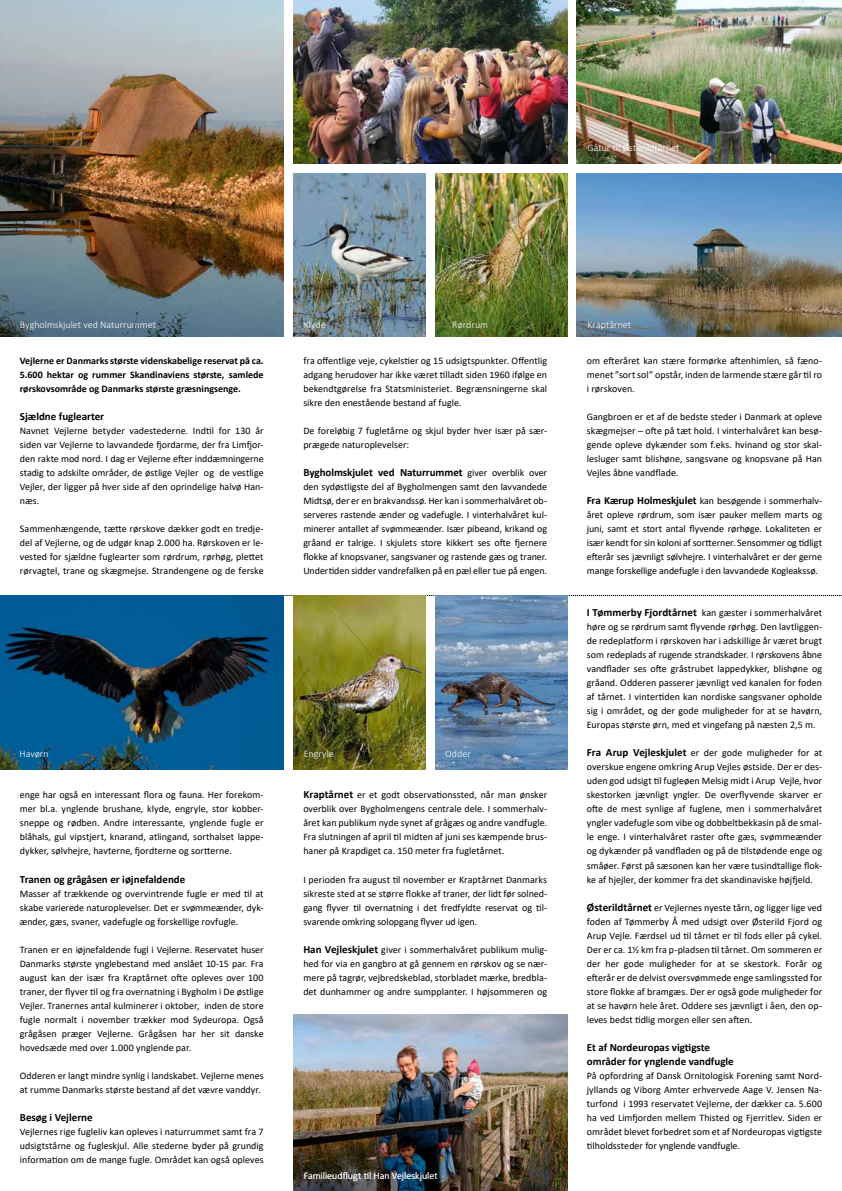
<style>
.page{position:relative;width:842px;height:1191px;background:#fff}
.page>*{position:absolute;margin:0;border:0;box-sizing:border-box;transform-origin:0 0}
.t1{font:700 11px/14px "Calibri";color:#000}
.t2{font:10px/14px "Calibri";color:#000;text-align:justify}
.t3{font:700 10px/14px "Calibri";color:#000;text-align:justify}
.t4{font:300 10px "Calibri";color:#fff}
.s1{font-weight:400;font-size:10px}
.s2{font-weight:700;font-size:11px}
</style>
<div class="page">
<svg style="left:283px;top:595px;width:559px;height:1px"></svg>
<img style="left:0;top:0;width:283px;height:337px">
<img style="left:293px;top:0;width:274px;height:163px">
<img style="left:577px;top:0;width:265px;height:163px">
<img style="left:577px;top:173px;width:265px;height:164px">
<img style="left:293px;top:173px;width:132px;height:164px">
<img style="left:435px;top:173px;width:132px;height:164px">
<img style="left:0;top:595px;width:283px;height:174px">
<img style="left:435px;top:595px;width:132px;height:174px">
<img style="left:293px;top:595px;width:132px;height:174px">
<img style="left:293px;top:1014px;width:274px;height:177px">
<p class="t4" style="left:587px;top:141px;width:93px">Gåtur til Østerildtårnet</p>
<p class="t4" style="left:20px;top:318px;width:138px">Bygholmskjulet ved Naturrummet</p>
<p class="t4" style="left:304px;top:318px;width:23px">Klyde</p>
<p class="t4" style="left:452px;top:318px;width:37px">Rørdrum</p>
<p class="t3" style="left:20px;top:354px;width:245px">Vejlerne er Danmarks største videnskabelige reservat på ca.<br>5.600 hektar og rummer Skandinaviens største, samlede rørskovsområde og Danmarks største græsningsenge.</p>
<p class="t1" style="left:20px;top:410px;width:86px">Sjældne fuglearter</p>
<p class="t2" style="left:20px;top:424px;width:245px">Navnet Vejlerne betyder vadestederne. Indtil for 130 år siden var Vejlerne to lavvandede fjordarme, der fra Limfjor&shy;den rakte mod nord. I dag er Vejlerne efter inddæmningerne stadig to adskilte områder, de østlige Vejler og de vestlige Vejler, der ligger på hver side af den oprindelige halvø Han&shy;næs.</p>
<p class="t2" style="left:20px;top:522px;width:245px">Sammenhængende, tætte rørskove dækker godt en tredje&shy;del af Vejlerne, og de udgør knap 2.000 ha. Rørskoven er le&shy;vested for sjældne fuglearter som rørdrum, rørhøg, plettet rørvagtel, trane og skægmejse. Strandengene og de ferske</p>
<p class="t2" style="left:303px;top:354px;width:245px">fra offentlige veje, cykelstier og 15 udsigtspunkter. Offentlig adgang herudover har ikke været tilladt siden 1960 ifølge en bekendtgørelse fra Statsministeriet. Begrænsningerne skal sikre den enestående bestand af fugle.</p>
<p class="t2" style="left:303px;top:424px;width:245px">De foreløbig 7 fugletårne og skjul byder hver især på sær&shy;prægede naturoplevelser:</p>
<p class="t1" style="left:303px;top:466px;width:245px">Bygholmskjulet ved Naturrummet <span class="s1">giver overblik over</span></p>
<p class="t2" style="left:303px;top:480px;width:245px">den sydøstligste del af Bygholmengen samt den lavvandede Midtsø, der er en brakvandssø. Her kan i sommerhalvåret ob&shy;serveres rastende ænder og vadefugle. I vinterhalvåret kul&shy;minerer antallet af svømmeænder. Især pibeand, krikand og gråand er talrige. I skjulets store kikkert ses ofte fjernere flokke af knopsvaner, sangsvaner og rastende gæs og traner.<br>Undertiden sidder vandrefalken på en pæl eller tue på engen.</p>
<p class="t4" style="left:20px;top:747px;width:31px">Havørn</p>
<p class="t4" style="left:304px;top:747px;width:32px">Engryle</p>
<p class="t4" style="left:445px;top:747px;width:27px">Odder</p>
<p class="t2" style="left:20px;top:788px;width:245px">enge har også en interessant flora og fauna. Her forekom&shy;mer bl.a. ynglende brushane, klyde, engryle, stor kobber&shy;sneppe og rødben. Andre interessante, ynglende fugle er blåhals, gul vipstjert, knarand, atlingand, sorthalset lappe&shy;dykker, sølvhejre, havterne, fjordterne og sortterne.</p>
<p class="t1" style="left:20px;top:872px;width:167px">Tranen og grågåsen er iøjnefaldende</p>
<p class="t2" style="left:20px;top:886px;width:245px">Masser af trækkende og overvintrende fugle er med til at skabe varierede naturoplevelser. Det er svømmeænder, dyk&shy;ænder, gæs, svaner, vadefugle og forskellige rovfugle.</p>
<p class="t2" style="left:20px;top:942px;width:245px">Tranen er en iøjnefaldende fugl i Vejlerne. Reservatet huser Danmarks største ynglebestand med anslået 10-15 par. Fra august kan der især fra Kraptårnet ofte opleves over 100 traner, der flyver til og fra overnatning i Bygholm i De østlige Vejler. Tranernes antal kulminerer i oktober, inden de store fugle normalt i november trækker mod Sydeuropa. Også grågåsen præger Vejlerne. Grågåsen har her sit danske hovedsæde med over 1.000 ynglende par.</p>
<p class="t2" style="left:20px;top:1068px;width:245px">Odderen er langt mindre synlig i landskabet. Vejlerne menes at rumme Danmarks største bestand af det vævre vanddyr.</p>
<p class="t1" style="left:20px;top:1110px;width:74px">Besøg i Vejlerne</p>
<p class="t2" style="left:20px;top:1124px;width:245px">Vejlernes rige fugleliv kan opleves i naturrummet samt fra 7 udsigtstårne og fugleskjul. Alle stederne byder på grundig information om de mange fugle. Området kan også opleves</p>
<p class="t2" style="left:303px;top:788px;width:245px"><span class="s2">Kraptårnet</span> er et godt observationssted, når man ønsker overblik over Bygholmengens centrale dele. I sommerhalv&shy;året kan publikum nyde synet af grågæs og andre vandfugle.<br>Fra slutningen af april til midten af juni ses kæmpende brus&shy;haner på Krapdiget ca. 150 meter fra fugletårnet.</p>
<p class="t2" style="left:303px;top:872px;width:245px">I perioden fra august til november er Kraptårnet Danmarks sikreste sted at se større flokke af traner, der lidt før solned&shy;gang flyver til overnatning i det fredfyldte reservat og til&shy;svarende omkring solopgang flyver ud igen.</p>
<p class="t2" style="left:303px;top:942px;width:245px"><span class="s2">Han Vejleskjulet</span> giver i sommerhalvåret publikum mulig&shy;hed for via en gangbro at gå gennem en rørskov og se nær&shy;mere på tagrør, vejbredskeblad, storbladet mærke, bredbla&shy;det dunhammer og andre sumpplanter. I højsommeren og</p>
<p class="t4" style="left:304px;top:1169px;width:135px">Familieudflugt til Han Vejleskjulet</p>
<p class="t4" style="left:587px;top:318px;width:45px">Kraptårnet</p>
<p class="t2" style="left:587px;top:354px;width:237px">om efteråret kan stære formørke aftenhimlen, så fæno&shy;menet ”sort sol” opstår, inden de larmende stære går til ro i rørskoven.</p>
<p class="t2" style="left:587px;top:410px;width:237px">Gangbroen er et af de bedste steder i Danmark at opleve skægmejser – ofte på tæt hold. I vinterhalvåret kan besø&shy;gende opleve dykænder som f.eks. hvinand og stor skal&shy;lesluger samt blishøne, sangsvane og knopsvane på Han Vejles åbne vandflade.</p>
<p class="t2" style="left:587px;top:494px;width:237px"><span class="s2">Fra Kærup Holmeskjulet</span> kan besøgende i sommerhalv&shy;året opleve rørdrum, som især pauker mellem marts og juni, samt et stort antal flyvende rørhøge. Lokaliteten er især kendt for sin koloni af sortterner. Sensommer og tidligt efterår ses jævnligt sølvhejre. I vinterhalvåret er der gerne mange forskellige andefugle i den lavvandede Kogleakssø.</p>
<p class="t2" style="left:587px;top:606px;width:237px"><span class="s2">I Tømmerby Fjordtårnet</span> kan gæster i sommerhalvåret høre og se rørdrum samt flyvende rørhøg. Den lavtliggen&shy;de redeplatform i rørskoven har i adskillige år været brugt som redeplads af rugende strandskader. I rørskovens åbne vandflader ses ofte gråstrubet lappedykker, blishøne og gråand. Odderen passerer jævnligt ved kanalen for foden af tårnet. I vintertiden kan nordiske sangsvaner opholde sig i området, og der gode muligheder for at se havørn, Europas største ørn, med et vingefang på næsten 2,5 m.</p>
<p class="t2" style="left:587px;top:746px;width:237px"><span class="s2">Fra Arup Vejleskjulet</span> er der gode muligheder for at overskue engene omkring Arup Vejles østside. Der er des&shy;uden god udsigt til fugleøen Melsig midt i Arup Vejle, hvor skestorken jævnligt yngler. De overflyvende skarver er ofte de mest synlige af fuglene, men i sommerhalvåret yngler vadefugle som vibe og dobbeltbekkasin på de smal&shy;le enge. I vinterhalvåret raster ofte gæs, svømmeænder og dykænder på vandfladen og på de tilstødende enge og småøer. Først på sæsonen kan her være tusindtallige flok&shy;ke af hjejler, der kommer fra det skandinaviske højfjeld.</p>
<p class="t2" style="left:587px;top:900px;width:237px"><span class="s2">Østerildtårnet</span> er Vejlernes nyeste tårn, og ligger lige ved foden af Tømmerby Å med udsigt over Østerild Fjord og Arup Vejle. Færdsel ud til tårnet er til fods eller på cykel.<br>Der er ca. 1½ km fra p-pladsen til tårnet. Om sommeren er der her gode muligheder for at se skestork. Forår og efterår er de delvist oversvømmede enge samlingssted for store flokke af bramgæs. Der er også gode muligheder for at se havørn hele året. Oddere ses jævnligt i åen, den op&shy;leves bedst tidlig morgen eller sen aften.</p>
<p class="t1" style="left:587px;top:1039px;width:148px">Et af Nordeuropas vigtigste områder for ynglende vandfugle</p>
<p class="t2" style="left:587px;top:1068px;width:237px">På opfordring af Dansk Ornitologisk Forening samt Nord&shy;jyllands og Viborg Amter erhvervede Aage V. Jensen Na&shy;turfond i 1993 reservatet Vejlerne, der dækker ca. 5.600 ha ved Limfjorden mellem Thisted og Fjerritlev. Siden er området blevet forbedret som et af Nordeuropas vigtigste tilholdssteder for ynglende vandfugle.</p>
</div>
